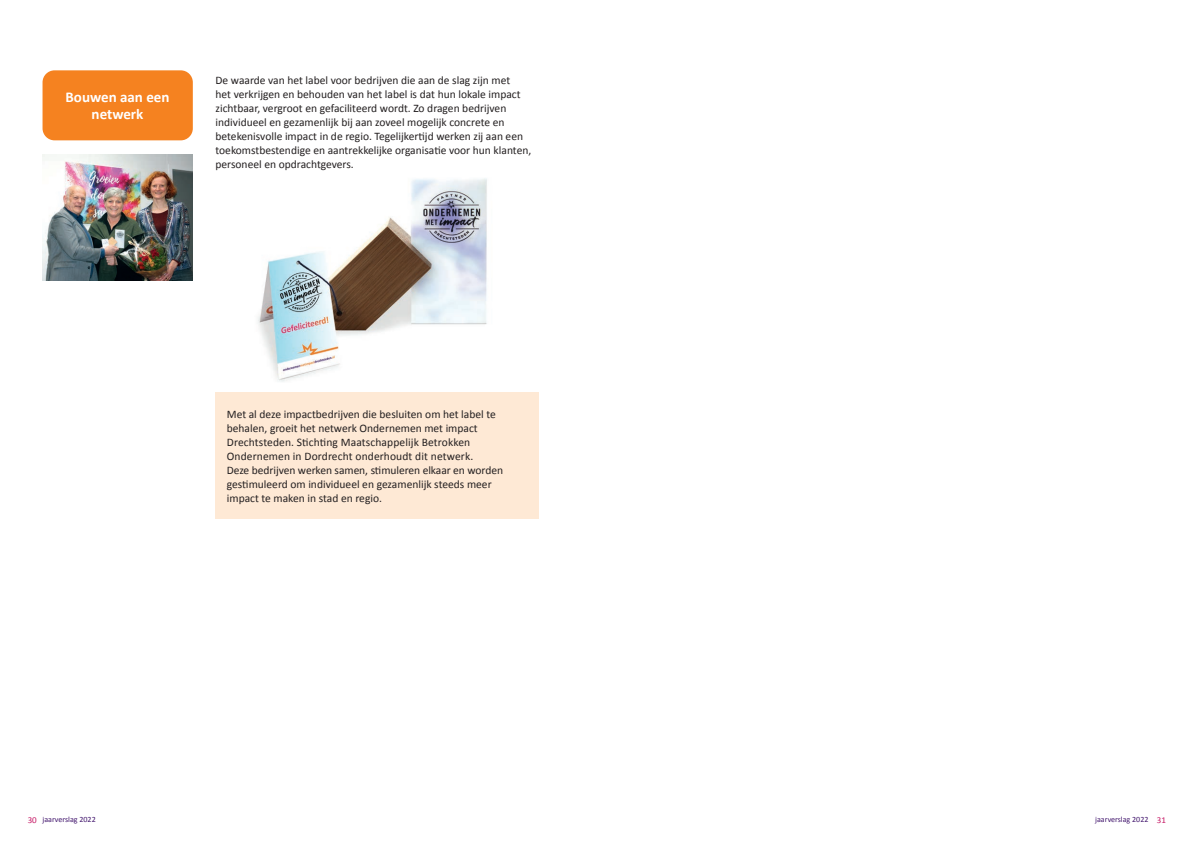
<style>
.page{position:relative;width:1191px;height:842px;background:#fff}
.page>*{position:absolute;margin:0;border:0;box-sizing:border-box;transform-origin:0 0}
.Oranje_kop_kantlijn{font:700 15px/17px "Calibri";color:#fff;text-align:center}
.bodytekst{font:11.5px/14px "Calibri";color:#231f20}
.t1{font:8px "Calibri";color:#43176e}
.s1{font-size:9px;color:#c61865}
</style>
<div class="page">
<img style="left:258px;top:178px;width:229px;height:204px">
<div style="left:43px;top:70px;width:150px;height:70px;background:#f58220;border-radius:12px"></div>
<img style="left:43px;top:154px;width:150px;height:126px">
<div style="left:215px;top:392px;width:324px;height:126px;background:#fee9d5"></div>
<p class="Oranje_kop_kantlijn" style="left:66px;top:89px;width:105px">Bouwen aan een netwerk</p>
<p class="bodytekst" style="left:215px;top:74px;width:317px">De waarde van het label voor bedrijven die aan de slag zijn met<br>het verkrijgen en behouden van het label is dat hun lokale impact zichtbaar, vergroot en gefaciliteerd wordt. Zo dragen bedrijven individueel en gezamenlijk bij aan zoveel mogelijk concrete en betekenisvolle impact in de regio. Tegelijkertijd werken zij aan een toekomstbestendige en aantrekkelijke organisatie voor hun klanten, personeel en opdrachtgevers.</p>
<p class="bodytekst" style="left:227px;top:407px;width:278px">Met al deze impactbedrijven die besluiten om het label te behalen, groeit het netwerk Ondernemen met impact Drechtsteden. Stichting Maatschappelijk Betrokken Ondernemen in Dordrecht onderhoudt dit netwerk.<br>Deze bedrijven werken samen, stimuleren elkaar en worden gestimuleerd om individueel en gezamenlijk steeds meer impact te maken in stad en regio.</p>
<p class="t1" style="left:28px;top:815px;width:69px"><span class="s1">30</span> jaarverslag 2022</p>
<p class="t1" style="left:1095px;top:815px;width:72px">jaarverslag 2022 <span class="s1">31</span></p>
</div>
